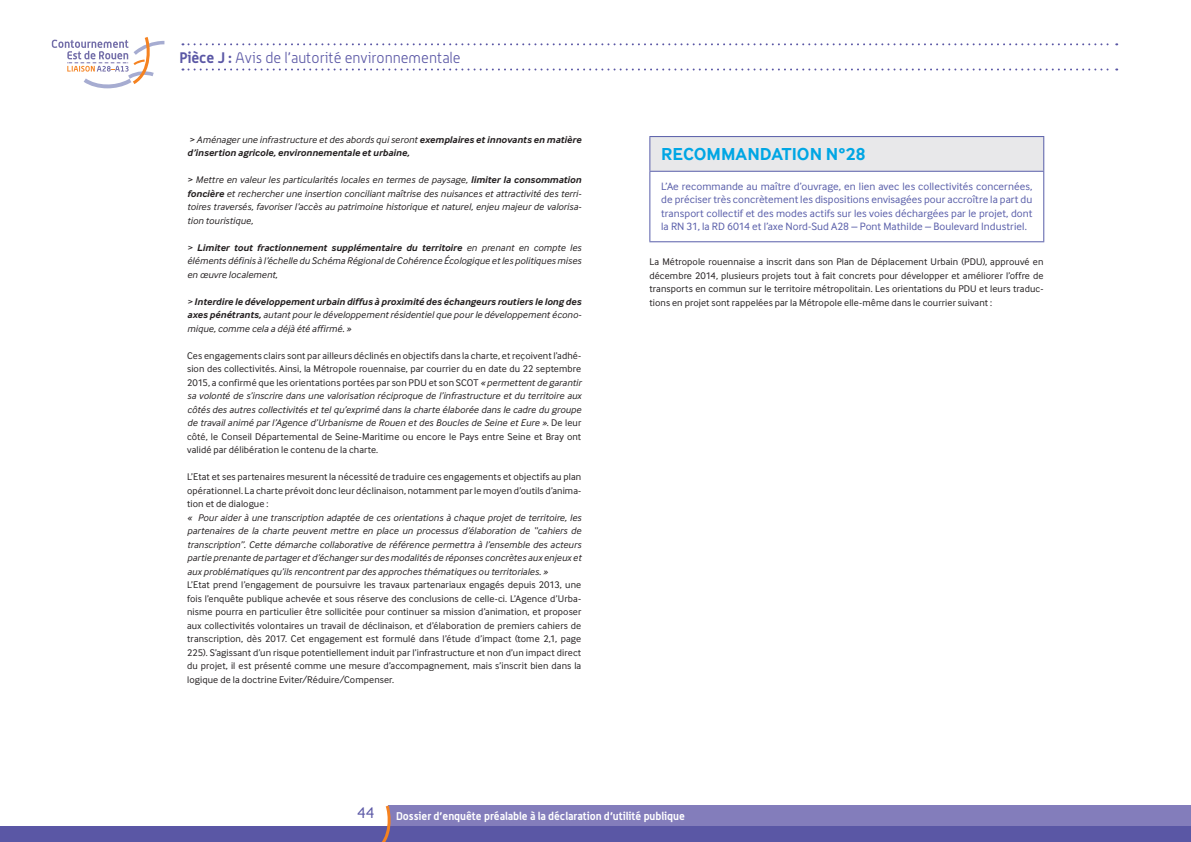
<style>
.page{position:relative;width:1191px;height:842px;background:#fff}
.page>*{position:absolute;margin:0;border:0;box-sizing:border-box;transform-origin:0 0}
.t1{font:700 18px "Inter Face";color:#00a6e4}
.t2{font:16.2px "Inter Face";color:#5a57a5}
.t3{font:300 15px "Alwyn OT";color:#5a57a5}
.t4{font:11px/13.5px "Inter Face";letter-spacing:.005em;color:#585da9;text-align:justify}
.t5{font:700 11px "Alwyn OT";color:#fff}
.t6{font:10px/13.5px "Inter Face";letter-spacing:.01em;color:#231f20;text-align:justify}
.t7{font:italic 10px/13.5px "Inter Face";letter-spacing:.005em;color:#231f20;text-align:justify}
.t8{font:italic 700 10px/13.5px "Inter Face";letter-spacing:.005em;color:#231f20}
.s1{font-weight:700}
.s2{font-weight:400}
.s3{font-style:italic}
</style>
<div class="page">
<div style="left:388px;top:805px;width:803px;height:25px;background:#837dbb"></div>
<div style="left:0;top:826px;width:1191px;height:16px;background:#5a57a5"></div>
<svg style="left:52px;top:37px;width:112px;height:51px"></svg>
<svg style="left:382px;top:805px;width:9px;height:37px"></svg>
<svg style="left:182px;top:43px;width:935px;height:2px"></svg>
<svg style="left:182px;top:69px;width:935px;height:2px"></svg>
<div style="left:650px;top:137px;width:393px;height:34px;background:#e8e8ea"></div>
<hr style="left:649px;top:136px;width:395px;height:1px;background:#585da9">
<hr style="left:649px;top:137px;width:1px;height:34px;background:#585da9">
<hr style="left:1043px;top:137px;width:1px;height:34px;background:#585da9">
<hr style="left:649px;top:171px;width:395px;height:1px;background:#585da9">
<hr style="left:649px;top:172px;width:1px;height:69px;background:#585da9">
<hr style="left:1043px;top:172px;width:1px;height:69px;background:#585da9">
<hr style="left:649px;top:241px;width:395px;height:1px;background:#585da9">
<h3 class="t3" style="left:179px;top:49px;width:283px"><span class="s1">Pièce J :</span> Avis de l’autorité environnementale</h3>
<p class="t8" style="left:187px;top:133px;width:396px"><span class="s2">&gt; Aménager une infrastructure et des abords qui seront</span> exemplaires et innovants en matière d’insertion agricole, environnementale et urbaine,</p>
<p class="t7" style="left:187px;top:173px;width:396px">&gt; Mettre en valeur les particularités locales en termes de paysage, <span class="s1">limiter la consommation foncière</span> et rechercher une insertion conciliant maîtrise des nuisances et attractivité des terri&shy;toires traversés, favoriser l’accès au patrimoine historique et naturel, enjeu majeur de valorisa&shy;tion touristique,</p>
<p class="t7" style="left:187px;top:241px;width:396px">&gt; <span class="s1">Limiter tout fractionnement supplémentaire du territoire</span> en prenant en compte les éléments définis à l’échelle du Schéma Régional de Cohérence Écologique et les politiques mises en œuvre localement,</p>
<p class="t7" style="left:187px;top:295px;width:396px">&gt; <span class="s1">Interdire le développement urbain diffus à proximité des échangeurs routiers le long des axes pénétrants,</span> autant pour le développement résidentiel que pour le développement écono&shy;mique, comme cela a déjà été affirmé. »</p>
<p class="t6" style="left:187px;top:349px;width:396px">Ces engagements clairs sont par ailleurs déclinés en objectifs dans la charte, et reçoivent l’adhé&shy;sion des collectivités. Ainsi, la Métropole rouennaise, par courrier du en date du 22 septembre 2015, a confirmé que les orientations portées par son PDU et son SCOT <span class="s3">« permettent de garantir sa volonté de s’inscrire dans une valorisation réciproque de l’infrastructure et du territoire aux côtés des autres collectivités et tel qu’exprimé dans la charte élaborée dans le cadre du groupe de travail animé par l’Agence d’Urbanisme de Rouen et des Boucles de Seine et Eure »</span>. De leur côté, le Conseil Départemental de Seine-Maritime ou encore le Pays entre Seine et Bray ont validé par délibération le contenu de la charte.</p>
<p class="t6" style="left:187px;top:470px;width:396px">L’Etat et ses partenaires mesurent la nécessité de traduire ces engagements et objectifs au plan opérationnel. La charte prévoit donc leur déclinaison, notamment par le moyen d’outils d’anima&shy;tion et de dialogue :</p>
<p class="t7" style="left:187px;top:511px;width:396px">« Pour aider à une transcription adaptée de ces orientations à chaque projet de territoire, les partenaires de la charte peuvent mettre en place un processus d’élaboration de “cahiers de transcription”. Cette démarche collaborative de référence permettra à l’ensemble des acteurs partie prenante de partager et d’échanger sur des modalités de réponses concrètes aux enjeux et aux problématiques qu’ils rencontrent par des approches thématiques ou territoriales. »</p>
<p class="t6" style="left:187px;top:578px;width:396px">L’Etat prend l’engagement de poursuivre les travaux partenariaux engagés depuis 2013, une fois l’enquête publique achevée et sous réserve des conclusions de celle-ci. L’Agence d’Urba&shy;nisme pourra en particulier être sollicitée pour continuer sa mission d’animation, et proposer aux collectivités volontaires un travail de déclinaison, et d’élaboration de premiers cahiers de transcription, dès 2017. Cet engagement est formulé dans l’étude d’impact (tome 2,1, page 225). S’agissant d’un risque potentiellement induit par l’infrastructure et non d’un impact direct du projet, il est présenté comme une mesure d’accompagnement, mais s’inscrit bien dans la logique de la doctrine Eviter/Réduire/Compenser.</p>
<h1 class="t1" style="left:661px;top:143px;width:206px">RECOMMANDATION N°28</h1>
<p class="t4" style="left:661px;top:179px;width:373px">L’Ae recommande au maître d’ouvrage, en lien avec les collectivités concernées, de préciser très concrètement les dispositions envisagées pour accroître la part du transport collectif et des modes actifs sur les voies déchargées par le projet, dont la RN 31, la RD 6014 et l’axe Nord-Sud A28 – Pont Mathilde – Boulevard Industriel.</p>
<p class="t6" style="left:649px;top:255px;width:396px">La Métropole rouennaise a inscrit dans son Plan de Déplacement Urbain (PDU), approuvé en décembre 2014, plusieurs projets tout à fait concrets pour développer et améliorer l’offre de transports en commun sur le territoire métropolitain. Les orientations du PDU et leurs traduc&shy;tions en projet sont rappelées par la Métropole elle-même dans le courrier suivant :</p>
<h2 class="t2" style="left:357px;top:803px;width:19px">44</h2>
<p class="t5" style="left:396px;top:809px;width:290px">Dossier d’enquête préalable à la déclaration d’utilité publique</p>
</div>
